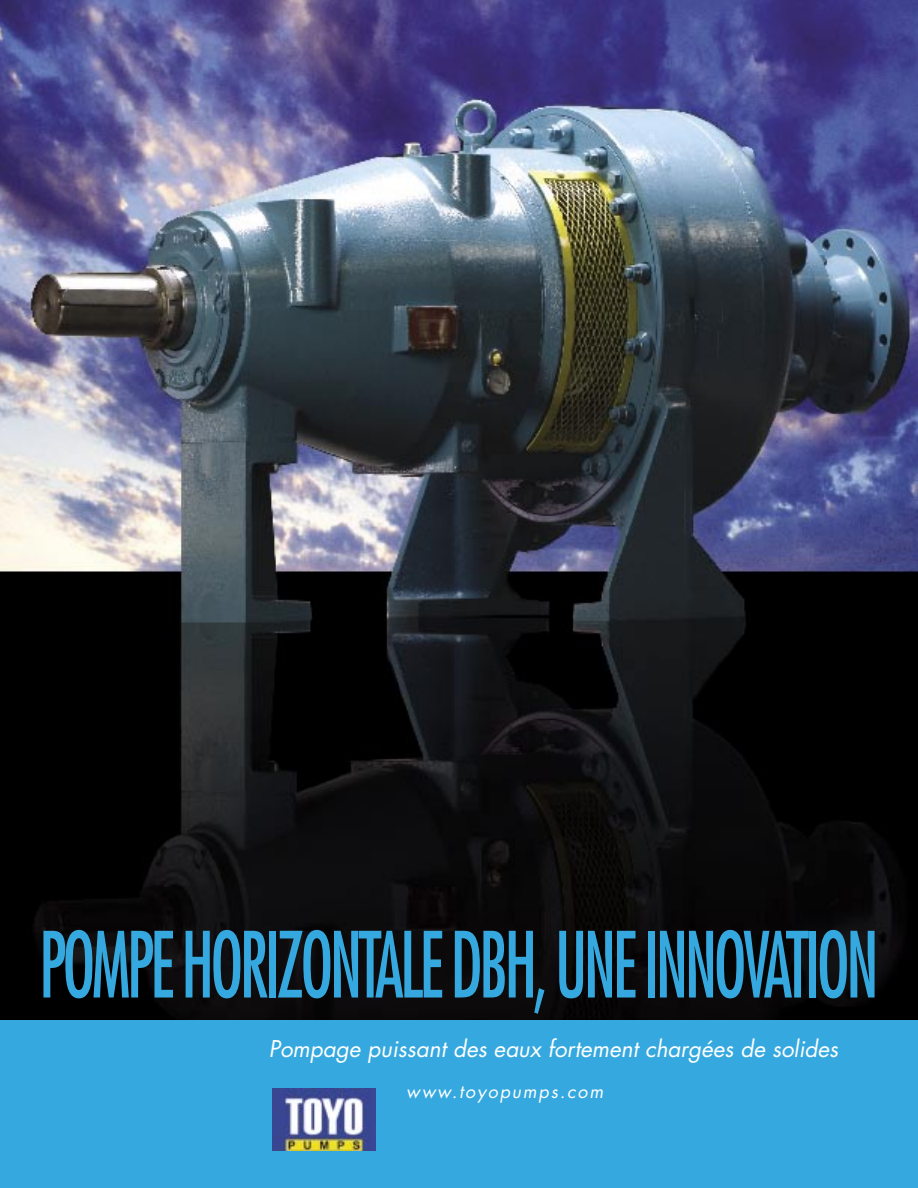
<style>
.page{position:relative;width:918px;height:1188px;background:#fff}
.page>*{position:absolute;margin:0;border:0;box-sizing:border-box;transform-origin:0 0}
.t1{font:condensed 88.5px "Futura";letter-spacing:-.05em;color:#35a9df;scale:.78 1}
.t2{font:italic 22.5px "Futura";color:#fff}
.t3{font:italic 18px "Futura";letter-spacing:.1em;color:#fff}
</style>
<div class="page">
<img style="left:0;top:0;width:918px;height:1020px">
<div style="left:0;top:1020px;width:918px;height:168px;background:#35a9df"></div>
<img style="left:272px;top:1088px;width:103px;height:62px">
<p class="t1" style="left:39px;top:912px;width:1078px">POMPE HORIZONTALE DBH, UNE INNOVATION</p>
<p class="t2" style="left:269px;top:1034px;width:571px">Pompage puissant des eaux fortement chargées de solides</p>
<p class="t3" style="left:406px;top:1080px;width:198px">www.toyopumps.com</p>
</div>
